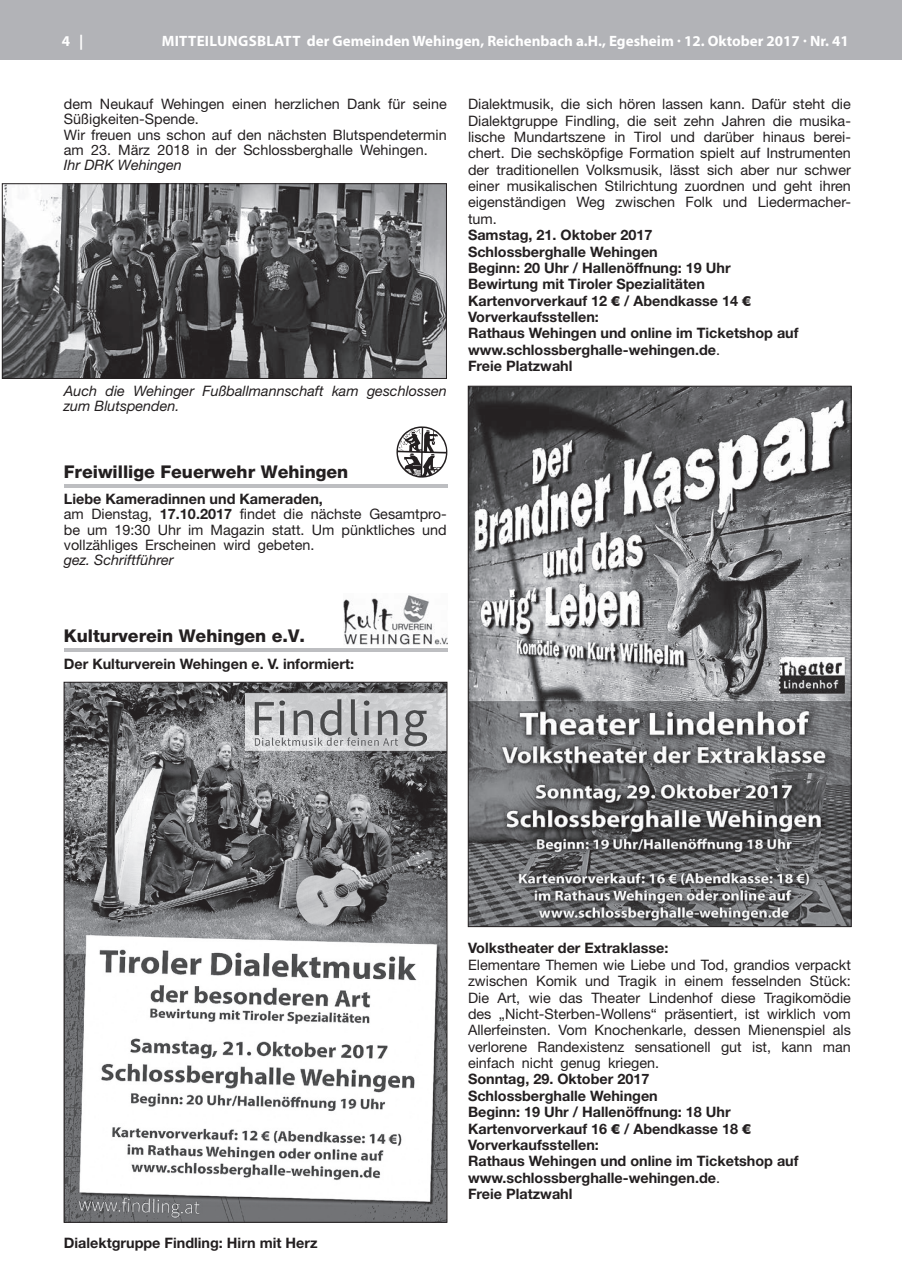
<style>
.page{position:relative;width:902px;height:1280px;background:#fff}
.page>*{position:absolute;margin:0;border:0;box-sizing:border-box;transform-origin:0 0}
.t1{font:800 17.55px "Helvetica Neue";color:#231f20}
.t2{font:700 15px "Myriad Pro";color:#fff}
.t3{font:14.4px/16.4px "Helvetica Neue";color:#231f20}
.t4{font:700 14.4px/16.4px "Helvetica Neue";color:#231f20}
.t5{font:italic 14.4px/15.1px "Helvetica Neue";color:#231f20}
.s1{font-weight:700}
.s2{font-family:"Gill Sans"}
.s3{font-weight:400}
</style>
<div class="page">
<hr style="left:901px;top:0;width:1px;height:60px;background:#b2b3b7">
<div style="left:0;top:0;width:901px;height:60px;background:#b2b3b7"></div>
<img style="left:4px;top:185px;width:440px;height:192px">
<div style="left:2px;top:183px;width:444px;height:196px;border:1px solid #231f20"></div>
<svg style="left:396px;top:426px;width:51px;height:52px"></svg>
<hr style="left:64px;top:484px;width:383px;height:3px;background:#bdbec1">
<hr style="left:64px;top:648px;width:383px;height:4px;background:#bdbec1">
<img style="left:343px;top:595px;width:104px;height:50px">
<img style="left:66px;top:684px;width:379px;height:536px">
<img style="left:470px;top:388px;width:379px;height:537px">
<p class="t2" style="left:62px;top:31px;width:23px">4 |</p>
<p class="t2" style="left:162px;top:31px;width:688px">MITTEILUNGSBLATT der Gemeinden Wehingen, Reichenbach a.H., Egesheim · 12. Oktober 2017 · Nr. 41</p>
<p class="t3" style="left:64px;top:96px;width:384px;line-height:15.1px">dem Neukauf Wehingen einen herzlichen Dank für seine Süßigkeiten-Spende.<br>Wir freuen uns schon auf den nächsten Blutspendetermin am 23. März 2018 in der Schlossberghalle Wehingen.</p>
<p class="t5" style="left:64px;top:157px;width:120px">Ihr DRK Wehingen</p>
<p class="t5" style="left:64px;top:383px;width:384px">Auch die Wehinger Fußballmannschaft kam geschlossen zum Blutspenden.</p>
<p class="t1" style="left:64px;top:461px;width:286px">Freiwillige Feuerwehr Wehingen</p>
<p class="t3" style="left:64px;top:491px;width:384px;line-height:15.1px"><span class="s1">Liebe Kameradinnen und Kameraden,<br></span>am Dienstag, <span class="s1">17.10.2017</span> findet die nächste Gesamtpro&shy;be um 19:30 Uhr im Magazin statt. Um pünktliches und vollzähliges Erscheinen wird gebeten.</p>
<p class="t5" style="left:64px;top:552px;width:111px">gez. Schriftführer</p>
<p class="t3" style="left:468px;top:96px;width:384px;text-align:justify">Dialektmusik, die sich hören lassen kann. Dafür steht die Dialektgruppe Findling, die seit zehn Jahren die musika&shy;lische Mundartszene in Tirol und darüber hinaus berei&shy;chert. Die sechsköpfige Formation spielt auf Instrumenten der traditionellen Volksmusik, lässt sich aber nur schwer einer musikalischen Stilrichtung zuordnen und geht ihren eigenständigen Weg zwischen Folk und Liedermacher&shy;tum.</p>
<p class="t4" style="left:468px;top:227px;width:332px">Samstag, 21. Oktober 2017<br>Schlossberghalle Wehingen<br>Beginn: 20 Uhr / Hallenöffnung: 19 Uhr<br>Bewirtung mit Tiroler Spezialitäten<br>Kartenvorverkauf 12 <span class="s2">€</span> / Abendkasse 14 <span class="s2">€<br></span>Vorverkaufsstellen:<br>Rathaus Wehingen und online im Ticketshop auf www.schlossberghalle-wehingen.de<span class="s3">.<br></span>Freie Platzwahl</p>
<p class="t1" style="left:64px;top:625px;width:243px">Kulturverein Wehingen e.V.</p>
<p class="t4" style="left:64px;top:655px;width:292px">Der Kulturverein Wehingen e. V. informiert:</p>
<p class="t4" style="left:64px;top:1234px;width:255px">Dialektgruppe Findling: Hirn mit Herz</p>
<p class="t4" style="left:468px;top:940px;width:202px">Volkstheater der Extraklasse:</p>
<p class="t3" style="left:468px;top:956px;width:384px;text-align:justify">Elementare Themen wie Liebe und Tod, grandios verpackt zwischen Komik und Tragik in einem fesselnden Stück:<br>Die Art, wie das Theater Lindenhof diese Tragikomödie des „Nicht-Sterben-Wollens“ präsentiert, ist wirklich vom Allerfeinsten. Vom Knochenkarle, dessen Mienenspiel als verlorene Randexistenz sensationell gut ist, kann man einfach nicht genug kriegen.</p>
<p class="t4" style="left:468px;top:1071px;width:332px">Sonntag, 29. Oktober 2017<br>Schlossberghalle Wehingen<br>Beginn: 19 Uhr / Hallenöffnung: 18 Uhr<br>Kartenvorverkauf 16 <span class="s2">€</span> / Abendkasse 18 <span class="s2">€<br></span>Vorverkaufsstellen:<br>Rathaus Wehingen und online im Ticketshop auf www.schlossberghalle-wehingen.de<span class="s3">.<br></span>Freie Platzwahl</p>
</div>
